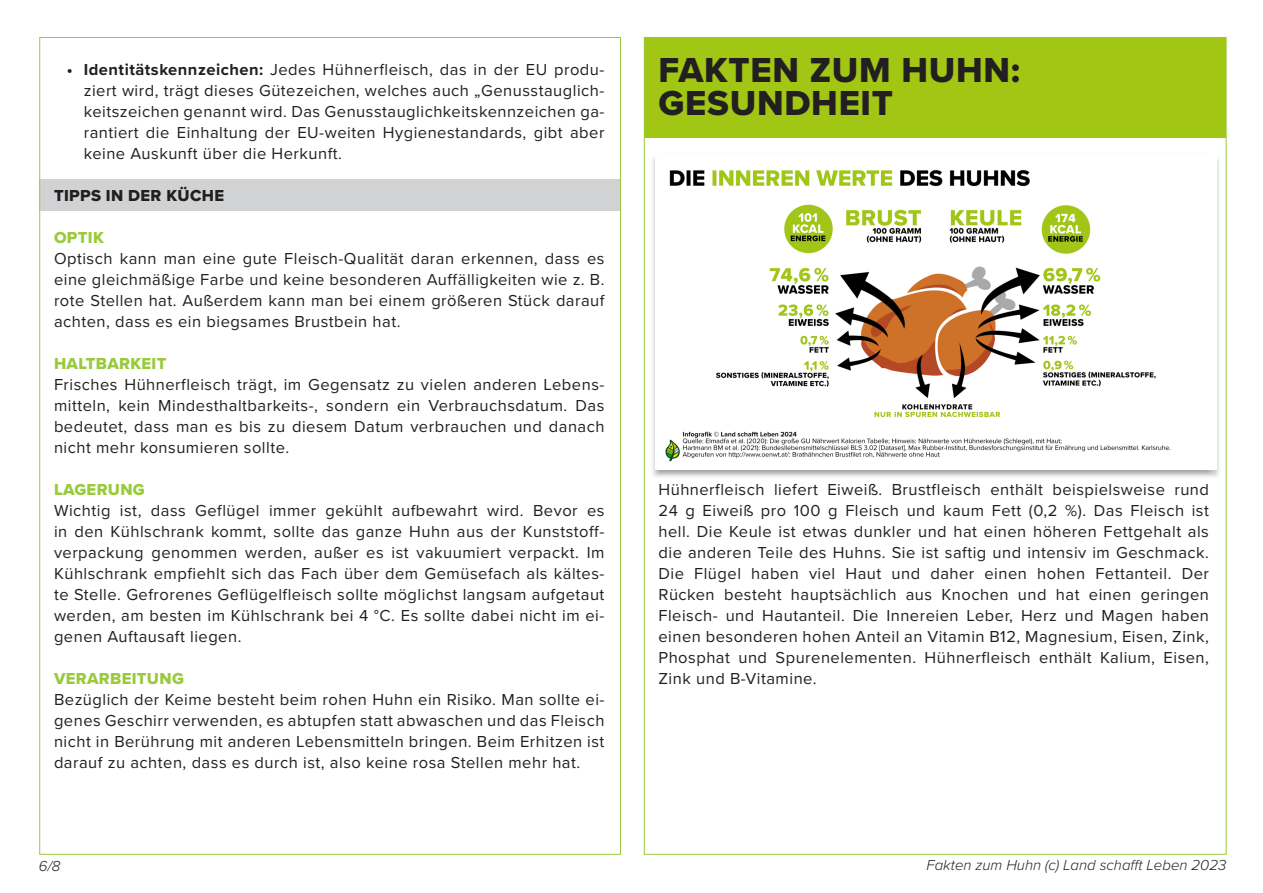
<style>
.page{position:relative;width:1263px;height:893px;background:#fff}
.page>*{position:absolute;margin:0;border:0;box-sizing:border-box;transform-origin:0 0}
.overhead{font:36px/33px "Proxima Nova Extrabld";letter-spacing:.02em;color:#231f20}
.Fließtext1{font:16.5px/21px "Proxima Nova";letter-spacing:.03em;color:#231f20;text-align:justify}
.head_gruen1{font:16.5px "Proxima Nova Extrabld";letter-spacing:.02em;color:#99ca3b}
.head_grau_1{font:16.5px "Proxima Nova Extrabld";letter-spacing:.02em;color:#231f20}
.t1{font:italic 300 15px "Proxima Nova";color:#231f20}
.s1{font-weight:700}
</style>
<div class="page">
<div style="left:39px;top:179px;width:582px;height:32px;background:#d1d2d4"></div>
<div style="left:644px;top:37px;width:581px;height:101px;background:#a2c614"></div>
<div style="left:651px;top:154px;width:570px;height:325px;background:#231f20;opacity:.25"></div>
<img style="left:655px;top:154px;width:561px;height:316px">
<p class="Fließtext1" style="left:84px;top:59px;width:522px;text-indent:-17px"><span class="s1">• Identitätskennzeichen:</span> Jedes Hühnerfleisch, das in der EU produ&shy;ziert wird, trägt dieses Gütezeichen, welches auch „Genusstauglich&shy;keitszeichen genannt wird. Das Genusstauglichkeitskennzeichen ga&shy;rantiert die Einhaltung der EU-weiten Hygienestandards, gibt aber keine Auskunft über die Herkunft.</p>
<p class="head_grau_1" style="left:54px;top:186px;width:172px">TIPPS IN DER KÜCHE</p>
<p class="head_gruen1" style="left:54px;top:228px;width:51px">OPTIK</p>
<p class="Fließtext1" style="left:54px;top:248px;width:552px">Optisch kann man eine gute Fleisch-Qualität daran erkennen, dass es eine gleichmäßige Farbe und keine besonderen Auffälligkeiten wie z. B. rote Stellen hat. Außerdem kann man bei einem größeren Stück darauf achten, dass es ein biegsames Brustbein hat.</p>
<p class="head_gruen1" style="left:54px;top:354px;width:114px">HALTBARKEIT</p>
<p class="Fließtext1" style="left:54px;top:374px;width:552px">Frisches Hühnerfleisch trägt, im Gegensatz zu vielen anderen Lebens&shy;mitteln, kein Mindesthaltbarkeits-, sondern ein Verbrauchsdatum. Das bedeutet, dass man es bis zu diesem Datum verbrauchen und danach nicht mehr konsumieren sollte.</p>
<p class="head_gruen1" style="left:54px;top:480px;width:92px">LAGERUNG</p>
<p class="Fließtext1" style="left:54px;top:500px;width:552px">Wichtig ist, dass Geflügel immer gekühlt aufbewahrt wird. Bevor es in den Kühlschrank kommt, sollte das ganze Huhn aus der Kunststoff&shy;verpackung genommen werden, außer es ist vakuumiert verpackt. Im Kühlschrank empfiehlt sich das Fach über dem Gemüsefach als kältes&shy;te Stelle. Gefrorenes Geflügelfleisch sollte möglichst langsam aufgetaut werden, am besten im Kühlschrank bei 4 °C. Es sollte dabei nicht im ei&shy;genen Auftausaft liegen.</p>
<p class="head_gruen1" style="left:54px;top:669px;width:131px">VERARBEITUNG</p>
<p class="Fließtext1" style="left:54px;top:689px;width:552px">Bezüglich der Keime besteht beim rohen Huhn ein Risiko. Man sollte ei&shy;genes Geschirr verwenden, es abtupfen statt abwaschen und das Fleisch nicht in Berührung mit anderen Lebensmitteln bringen. Beim Erhitzen ist darauf zu achten, dass es durch ist, also keine rosa Stellen mehr hat.</p>
<p class="overhead" style="left:658px;top:56px;width:363px">FAKTEN ZUM HUHN:<br>GESUNDHEIT</p>
<p class="Fließtext1" style="left:658px;top:479px;width:552px">Hühnerfleisch liefert Eiweiß. Brustfleisch enthält beispielsweise rund 24 g Eiweiß pro 100 g Fleisch und kaum Fett (0,2 %). Das Fleisch ist hell. Die Keule ist etwas dunkler und hat einen höheren Fettgehalt als die anderen Teile des Huhns. Sie ist saftig und intensiv im Geschmack.<br>Die Flügel haben viel Haut und daher einen hohen Fettanteil. Der Rücken besteht hauptsächlich aus Knochen und hat einen geringen Fleisch- und Hautanteil. Die Innereien Leber, Herz und Magen haben einen besonderen hohen Anteil an Vitamin B12, Magnesium, Eisen, Zink, Phosphat und Spurenelementen. Hühnerfleisch enthält Kalium, Eisen, Zink und B-Vitamine.</p>
<p class="t1" style="left:39px;top:854px;width:23px">6/8</p>
<p class="t1" style="left:926px;top:854px;width:301px">Fakten zum Huhn (c) Land schafft Leben 2023</p>
</div>
